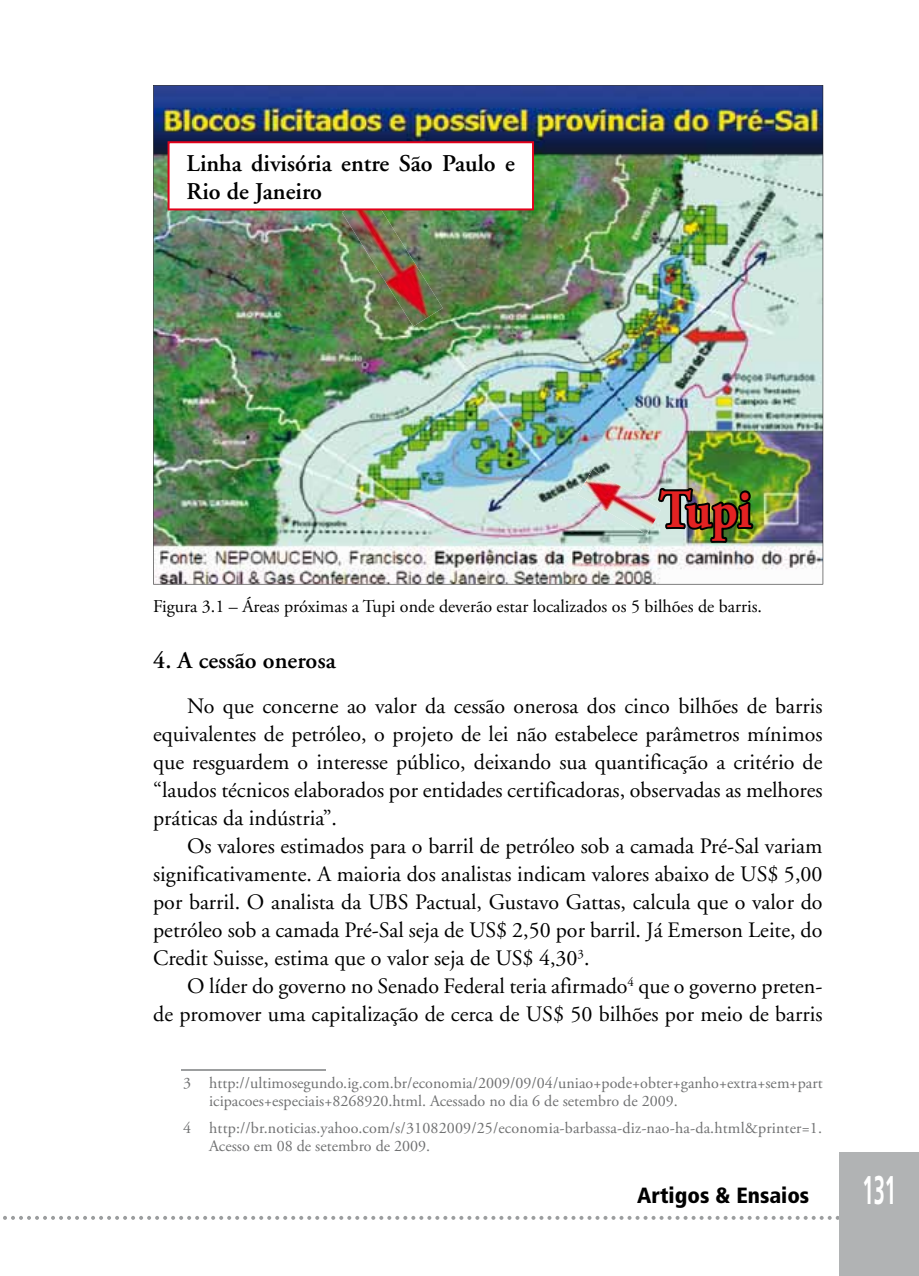
<style>
.page{position:relative;width:919px;height:1276px;background:#fff}
.page>*{position:absolute;margin:0;border:0;box-sizing:border-box;transform-origin:0 0}
.t1{font:700 54px "Adobe Garamond Pro";color:#e32222;scale:.9 1}
.t2{font:700 40px "Frutiger";color:#fff;scale:.5 1}
.t3{font:600 24px/28px "Adobe Garamond";color:#000}
.t4{font:22px/28px "Adobe Garamond";color:#000;text-align:justify}
.t5{font:900 condensed 22px "Frutiger";color:#000}
.t6{font:18px "Adobe Garamond Pro";color:#000}
.t7{font:16px/18px "Adobe Garamond Pro";letter-spacing:.005em;color:#707172}
</style>
<div class="page">
<svg style="left:3px;top:1216px;width:836px;height:3px"></svg>
<div style="left:839px;top:1152px;width:79px;height:124px;background:#b1b3b4"></div>
<img style="left:153px;top:85px;width:670px;height:499px">
<img style="left:577px;top:470px;width:84px;height:64px">
<img style="left:342px;top:210px;width:100px;height:116px">
<img style="left:655px;top:486px;width:97px;height:59px">
<svg style="left:167px;top:141px;width:367px;height:69px"></svg>
<hr style="left:181px;top:1069px;width:144px;height:2px;background:#9c9e9f">
<p class="t3" style="left:186px;top:149px;width:330px">Linha divisória entre São Paulo e<br>Rio de Janeiro</p>
<h1 class="t1" style="left:659px;top:478px;width:104px">Tupi</h1>
<p class="t6" style="left:153px;top:595px;width:610px">Figura 3.1 – Áreas próximas a Tupi onde deverão estar localizados os 5 bilhões de barris.</p>
<p class="t3" style="left:153px;top:647px;width:184px">4. A cessão onerosa</p>
<p class="t4" style="left:153px;top:692px;width:670px;text-indent:34px">No que concerne ao valor da cessão onerosa dos cinco bilhões de barris equivalentes de petróleo, o projeto de lei não estabelece parâmetros mínimos que resguardem o interesse público, deixando sua quantificação a critério de “laudos técnicos elaborados por entidades certificadoras, observadas as melhores práticas da indústria”.</p>
<p class="t4" style="left:153px;top:833px;width:671px;text-indent:34px">Os valores estimados para o barril de petróleo sob a camada Pré-Sal variam significativamente. A maioria dos analistas indicam valores abaixo de US$ 5,00 por barril. O analista da UBS Pactual, Gustavo Gattas, calcula que o valor do petróleo sob a camada Pré-Sal seja de US$ 2,50 por barril. Já Emerson Leite, do Credit Suisse, estima que o valor seja de US$ 4,30<sup>3</sup>.</p>
<p class="t4" style="left:153px;top:972px;width:671px;text-align:right">O líder do governo no Senado Federal teria afirmado<sup>4</sup> que o governo preten-<br>de promover uma capitalização de cerca de US$ 50 bilhões por meio de barris</p>
<p class="t7" style="left:209px;top:1074px;width:615px;text-indent:-26px">3 http://ultimosegundo.ig.com.br/economia/2009/09/04/uniao+pode+obter+ganho+extra+sem+part icipacoes+especiais+8268920.html. Acessado no dia 6 de setembro de 2009.</p>
<p class="t7" style="left:209px;top:1119px;width:614px;text-indent:-26px">4 http://br.noticias.yahoo.com/s/31082009/25/economia-barbassa-diz-nao-ha-da.html&amp;printer=1.<br>Acesso em 08 de setembro de 2009.</p>
<p class="t5" style="left:637px;top:1182px;width:173px">Artigos &amp; Ensaios</p>
<h2 class="t2" style="left:862px;top:1166px;width:68px">131</h2>
</div>
